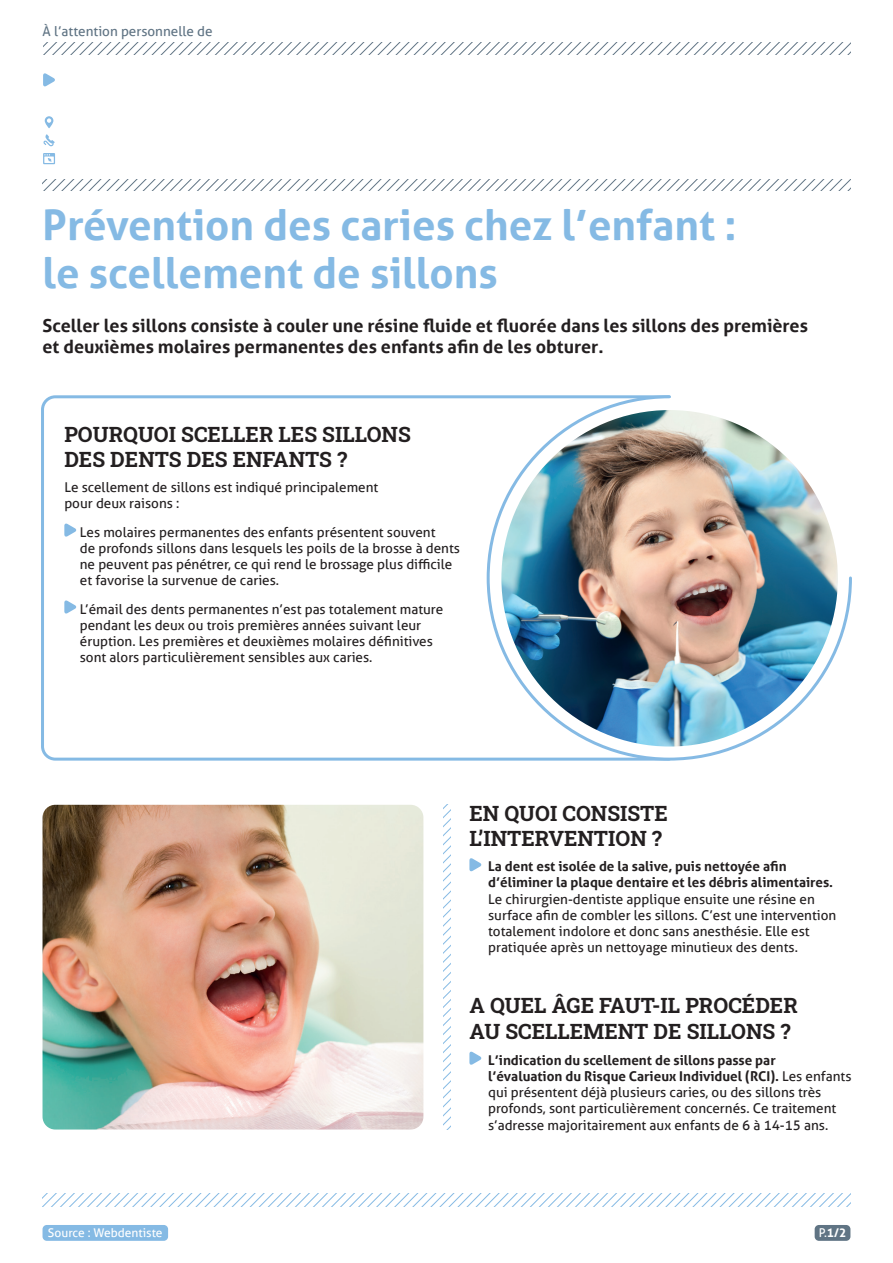
<style>
.page{position:relative;width:893px;height:1263px;background:#fff}
.page>*{position:absolute;margin:0;border:0;box-sizing:border-box;transform-origin:0 0}
.t1{font:700 42px/48px "Aller";color:#85bae4}
.t2{font:21px/25.2px "Roboto Slab";color:#231f20}
.t3{font:700 18px/21.6px "Aller";color:#231f20}
.t4{font:13.5px/16.2px "Aller";color:#231f20}
.t5{font:700 13.5px/16.2px "Aller";color:#231f20}
.t6{font:13.5px "Aller";color:#607484}
.t7{font:12px "Aller";color:#fff}
.t8{font:700 12px "Aller";color:#fff}
.s1{font-weight:700}
.s2{font-weight:400}
</style>
<div class="page">
<svg style="left:469px;top:858px;width:13px;height:14px"></svg>
<svg style="left:43px;top:43px;width:808px;height:11px"></svg>
<svg style="left:43px;top:179px;width:807px;height:11px"></svg>
<svg style="left:43px;top:73px;width:12px;height:14px"></svg>
<svg style="left:43px;top:153px;width:12px;height:11px"></svg>
<svg style="left:43px;top:134px;width:12px;height:13px"></svg>
<svg style="left:45px;top:116px;width:8px;height:12px"></svg>
<svg style="left:41px;top:395px;width:444px;height:366px"></svg>
<svg style="left:485px;top:395px;width:367px;height:366px"></svg>
<svg style="left:64px;top:523px;width:13px;height:14px"></svg>
<svg style="left:64px;top:600px;width:13px;height:14px"></svg>
<div style="left:815px;top:1225px;width:35px;height:16px;background:#607484;border-radius:4px"></div>
<div style="left:43px;top:1225px;width:125px;height:16px;background:#85bae4;border-radius:4px"></div>
<svg style="left:43px;top:1194px;width:807px;height:12px"></svg>
<svg style="left:443px;top:805px;width:8px;height:324px"></svg>
<img style="left:501px;top:410px;width:337px;height:336px;border-radius:168px">
<svg style="left:469px;top:1051px;width:13px;height:14px"></svg>
<img style="left:43px;top:805px;width:380px;height:324px">
<p class="t6" style="left:43px;top:23px;width:172px">À l’attention personnelle de</p>
<h1 class="t1" style="left:43px;top:201px;width:695px">Prévention des caries chez l’enfant : le scellement de sillons</h1>
<h3 class="t3" style="left:43px;top:314px;width:767px">Sceller les sillons consiste à couler une résine fluide et fluorée dans les sillons des premières et deuxièmes molaires permanentes des enfants afin de les obturer.</h3>
<h2 class="t2" style="left:64px;top:421px;width:348px">POURQUOI SCELLER LES SILLONS<br>DES DENTS DES ENFANTS ?</h2>
<p class="t4" style="left:64px;top:479px;width:316px">Le scellement de sillons est indiqué principalement pour deux raisons :</p>
<p class="t4" style="left:80px;top:524px;width:382px">Les molaires permanentes des enfants présentent souvent<br>de profonds sillons dans lesquels les poils de la brosse à dents ne peuvent pas pénétrer, ce qui rend le brossage plus difficile et favorise la survenue de caries.</p>
<p class="t4" style="left:80px;top:601px;width:365px">L’émail des dents permanentes n’est pas totalement mature pendant les deux ou trois premières années suivant leur éruption. Les premières et deuxièmes molaires définitives sont alors particulièrement sensibles aux caries.</p>
<h2 class="t2" style="left:469px;top:800px;width:200px">EN QUOI CONSISTE<br>L’INTERVENTION ?</h2>
<p class="t5" style="left:488px;top:858px;width:346px">La dent est isolée de la salive, puis nettoyée afin d’éliminer la plaque dentaire et les débris alimentaires.</p>
<p class="t4" style="left:488px;top:891px;width:350px">Le chirurgien-dentiste applique ensuite une résine en surface afin de combler les sillons. C’est une intervention totalement indolore et donc sans anesthésie. Elle est pratiquée après un nettoyage minutieux des dents.</p>
<h2 class="t2" style="left:469px;top:993px;width:330px">A QUEL ÂGE FAUT-IL PROCÉDER<br>AU SCELLEMENT DE SILLONS ?</h2>
<p class="t4" style="left:488px;top:1052px;width:365px"><span class="s1">L’indication du scellement de sillons passe par l’évaluation du Risque Carieux Individuel (RCI).</span> Les enfants qui présentent déjà plusieurs caries, ou des sillons très profonds, sont particulièrement concernés. Ce traitement s’adresse majoritairement aux enfants de 6 à 14-15 ans.</p>
<p class="t7" style="left:48px;top:1225px;width:116px">Source : Webdentiste</p>
<p class="t8" style="left:819px;top:1225px;width:29px"><span class="s2">P.</span>1/2</p>
</div>
